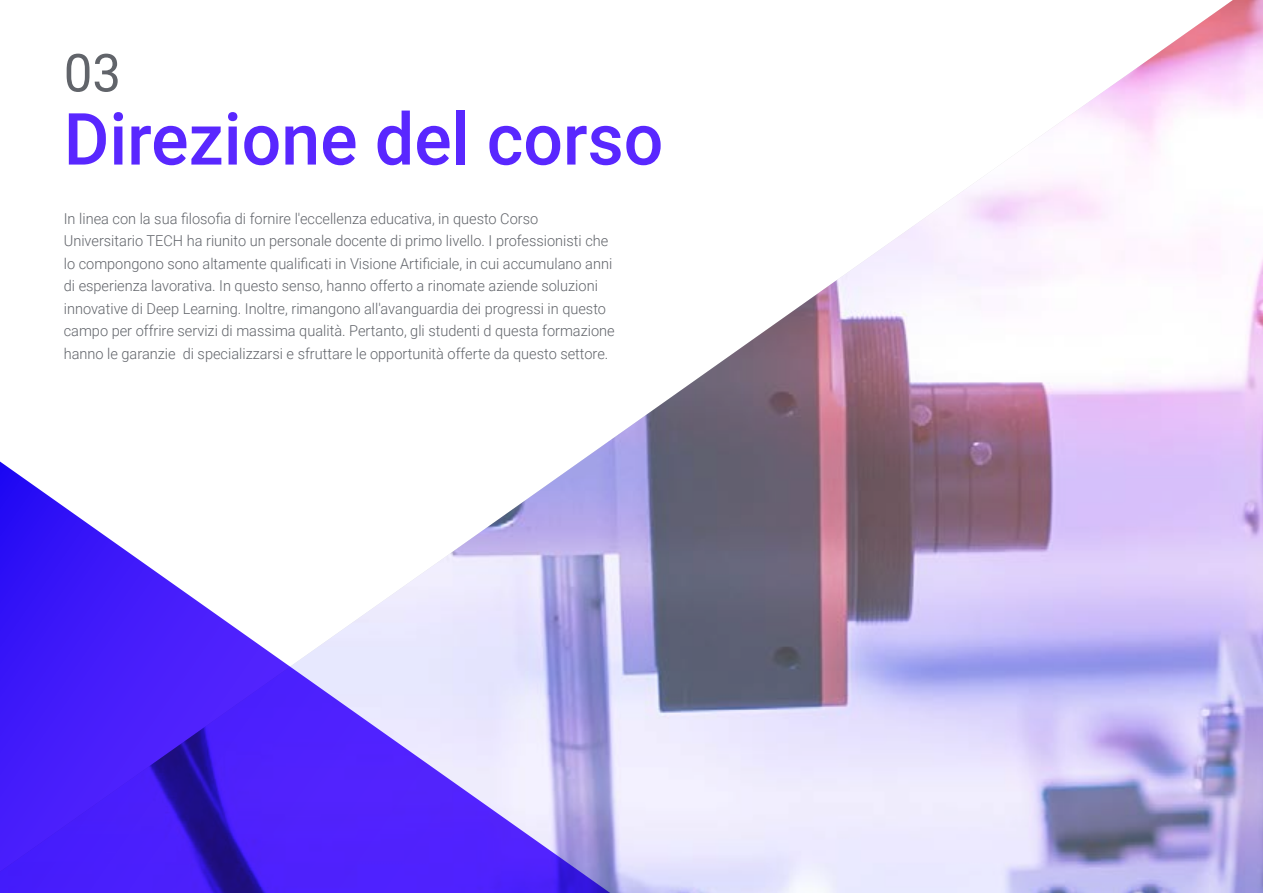
<style>
.page{position:relative;width:1263px;height:893px;background:#fff}
.page>*{position:absolute;margin:0;border:0;box-sizing:border-box;transform-origin:0 0}
.t1{font:500 72px "Roboto";color:#5927ff}
.t2{font:52.5px "Roboto";color:#61646a}
.t3{font:300 15px/22.5px "Roboto";color:#61646a}
</style>
<div class="page">
<img style="left:602px;top:0;width:661px;height:893px">
<svg style="left:0;top:446px;width:640px;height:447px"></svg>
<h2 class="t2" style="left:64px;top:36px;width:59px">03</h2>
<h1 class="t1" style="left:64px;top:89px;width:601px">Direzione del corso</h1>
<p class="t3" style="left:64px;top:207px;width:552px">In linea con la sua filosofia di fornire l'eccellenza educativa, in questo Corso Universitario TECH ha riunito un personale docente di primo livello. I professionisti che lo compongono sono altamente qualificati in Visione Artificiale, in cui accumulano anni di esperienza lavorativa. In questo senso, hanno offerto a rinomate aziende soluzioni innovative di Deep Learning. Inoltre, rimangono all'avanguardia dei progressi in questo campo per offrire servizi di massima qualità. Pertanto, gli studenti d questa formazione hanno le garanzie di specializzarsi e sfruttare le opportunità offerte da questo settore.</p>
</div>
